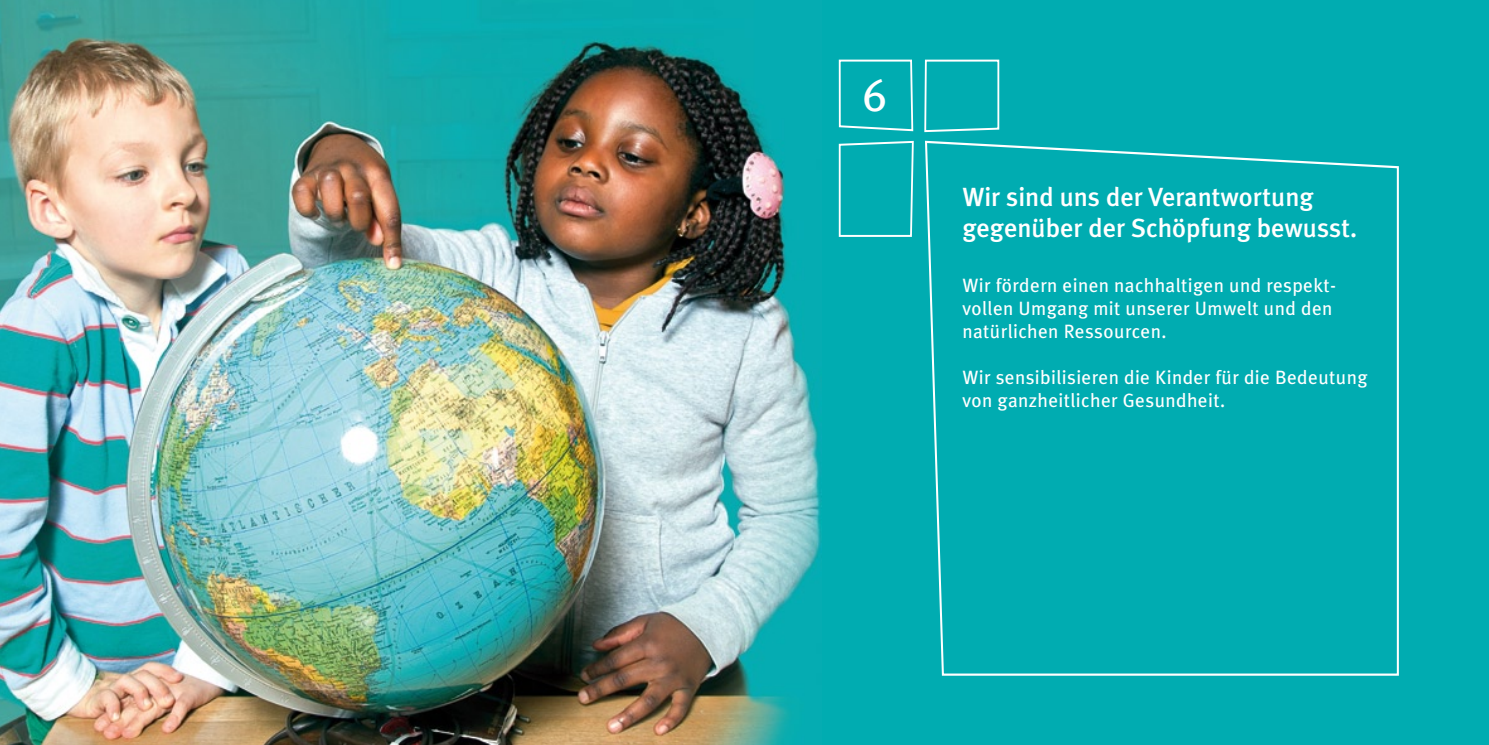
<style>
.page{position:relative;width:1489px;height:745px;background:#fff}
.page>*{position:absolute;margin:0;border:0;box-sizing:border-box;transform-origin:0 0}
.t1{font:45.5px "Meta Plus";color:#fff}
.t2{font:500 26.25px/31.5px "Meta Plus";color:#fff}
.t3{font:19.25px/23.1px "Meta Plus";letter-spacing:.02em;color:#fff}
</style>
<div class="page">
<div style="left:0;top:0;width:1488px;height:744px;background:#00acb1"></div>
<img style="left:0;top:0;width:822px;height:744px">
<svg style="left:925px;top:140px;width:474px;height:536px"></svg>
<svg style="left:838px;top:59px;width:76px;height:73px"></svg>
<svg style="left:924px;top:59px;width:76px;height:74px"></svg>
<svg style="left:838px;top:140px;width:76px;height:97px"></svg>
<h1 class="t1" style="left:862px;top:69px;width:26px">6</h1>
<h2 class="t2" style="left:962px;top:180px;width:396px">Wir sind uns der Verantwortung gegenüber der Schöpfung bewusst.</h2>
<p class="t3" style="left:962px;top:273px;width:375px">Wir fördern einen nachhaltigen und respekt&shy;vollen Umgang mit unserer Umwelt und den natürlichen Ressourcen.</p>
<p class="t3" style="left:962px;top:365px;width:406px">Wir sensibilisieren die Kinder für die Bedeutung von ganzheitlicher Gesundheit.</p>
</div>
